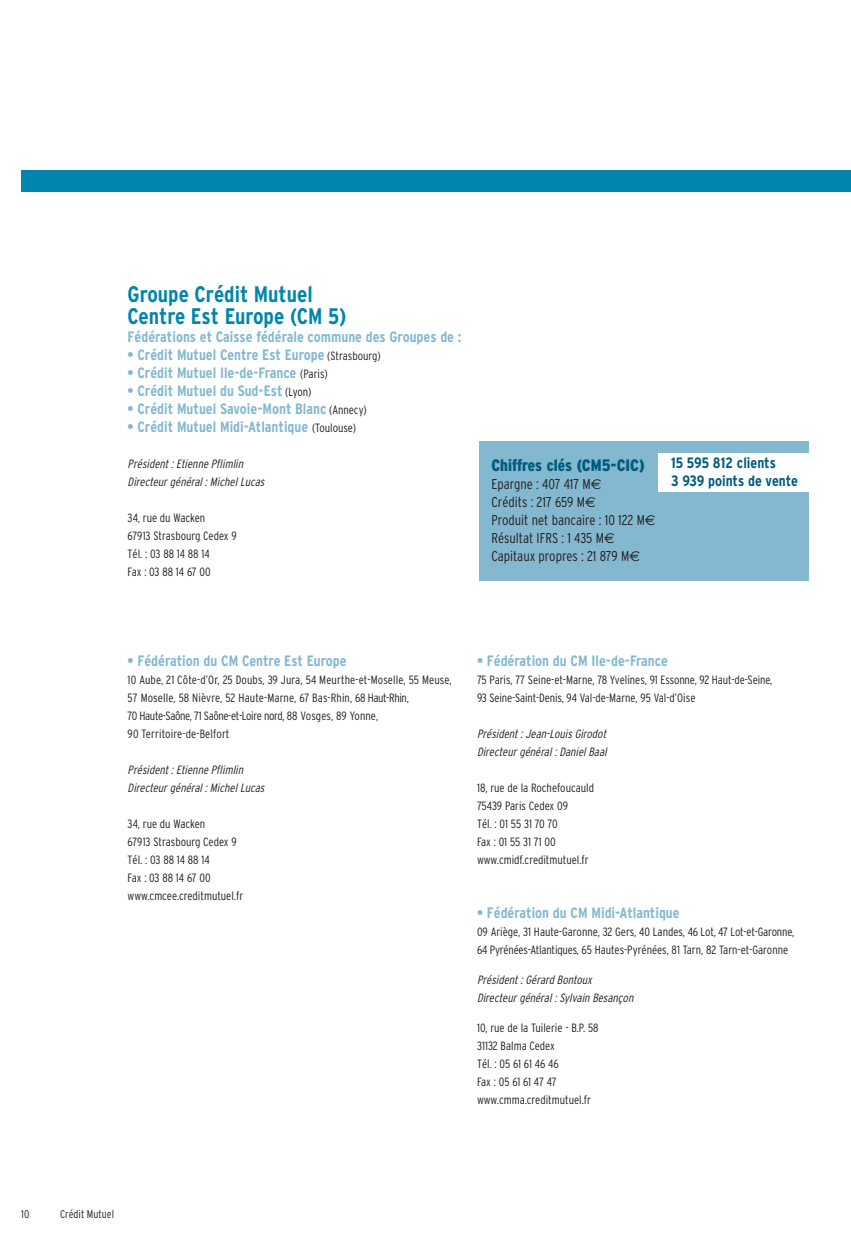
<style>
.page{position:relative;width:851px;height:1242px;background:#fff}
.page>*{position:absolute;margin:0;border:0;box-sizing:border-box;transform-origin:0 0}
.t1{font:700 condensed 22.5px/22.5px "Interstate";color:#0085ae}
.t2{font:900 condensed 16.5px "Interstate";color:#005b7f}
.t3{font:700 condensed 15px "Interstate";color:#83b8d0}
.t4{font:700 condensed 15px/18px "Interstate";color:#005b7f}
.t5{font:300 condensed 14.25px/18px "Interstate";color:#231f20}
.t6{font:300 condensed 12px/18px "Interstate";color:#231f20}
.t7{font:italic 300 condensed 12px/18px "Interstate";color:#231f20}
.t8{font:300 condensed 11.25px "Interstate";color:#231f20}
.s1{font-weight:300;font-size:12px;color:#231f20}
.s2{font-family:"Euro Sans";font-weight:400;font-stretch:normal}
</style>
<div class="page">
<div style="left:21px;top:170px;width:829px;height:21px;background:#0085ae"></div>
<div style="left:478px;top:441px;width:330px;height:140px;background:#83b8d0"></div>
<div style="left:658px;top:453px;width:158px;height:38px;background:#fff"></div>
<h1 class="t1" style="left:128px;top:284px;width:220px">Groupe Crédit Mutuel<br>Centre Est Europe (CM 5)</h1>
<p class="t3" style="left:128px;top:331px;width:335px">Fédérations et Caisse fédérale commune des Groupes de :</p>
<p class="t3" style="left:128px;top:349px;width:254px">• Crédit Mutuel Centre Est Europe <span class="s1">(Strasbourg)</span></p>
<p class="t3" style="left:128px;top:367px;width:201px">• Crédit Mutuel Ile-de-France <span class="s1">(Paris)</span></p>
<p class="t3" style="left:128px;top:385px;width:185px">• Crédit Mutuel du Sud-Est <span class="s1">(Lyon)</span></p>
<p class="t3" style="left:128px;top:403px;width:240px">• Crédit Mutuel Savoie-Mont Blanc <span class="s1">(Annecy)</span></p>
<p class="t3" style="left:128px;top:421px;width:230px">• Crédit Mutuel Midi-Atlantique <span class="s1">(Toulouse)</span></p>
<p class="t7" style="left:128px;top:456px;width:138px">Président : Etienne Pflimlin<br>Directeur général : Michel Lucas</p>
<p class="t6" style="left:128px;top:510px;width:111px">34, rue du Wacken<br>67913 Strasbourg Cedex 9<br>Tél. : 03 88 14 88 14<br>Fax : 03 88 14 67 00</p>
<h2 class="t2" style="left:491px;top:459px;width:155px">Chiffres clés (CM5-CIC)</h2>
<p class="t5" style="left:491px;top:476px;width:166px">Epargne : 407 417 M<span class="s2">€<br></span>Crédits : 217 659 M<span class="s2">€<br></span>Produit net bancaire : 10 122 M<span class="s2">€<br></span>Résultat IFRS : 1 435 M<span class="s2">€<br></span>Capitaux propres : 21 879 M<span class="s2">€</span></p>
<p class="t4" style="left:671px;top:455px;width:128px">15 595 812 clients<br>3 939 points de vente</p>
<p class="t3" style="left:128px;top:655px;width:220px">• Fédération du CM Centre Est Europe</p>
<p class="t6" style="left:128px;top:672px;width:325px">10 Aube, 21 Côte-d’Or, 25 Doubs, 39 Jura, 54 Meurthe-et-Moselle, 55 Meuse, 57 Moselle, 58 Nièvre, 52 Haute-Marne, 67 Bas-Rhin, 68 Haut-Rhin,<br>70 Haute-Saône, 71 Saône-et-Loire nord, 88 Vosges, 89 Yonne,<br>90 Territoire-de-Belfort</p>
<p class="t7" style="left:128px;top:762px;width:138px">Président : Etienne Pflimlin<br>Directeur général : Michel Lucas</p>
<p class="t6" style="left:128px;top:816px;width:117px">34, rue du Wacken<br>67913 Strasbourg Cedex 9<br>Tél. : 03 88 14 88 14<br>Fax : 03 88 14 67 00 www.cmcee.creditmutuel.fr</p>
<p class="t3" style="left:477px;top:655px;width:192px">• Fédération du CM Ile-de-France</p>
<p class="t6" style="left:477px;top:672px;width:297px">75 Paris, 77 Seine-et-Marne, 78 Yvelines, 91 Essonne, 92 Haut-de-Seine,<br>93 Seine-Saint-Denis, 94 Val-de-Marne, 95 Val-d’Oise</p>
<p class="t7" style="left:477px;top:726px;width:131px">Président : Jean-Louis Girodot<br>Directeur général : Daniel Baal</p>
<p class="t6" style="left:477px;top:780px;width:119px">18, rue de la Rochefoucauld<br>75439 Paris Cedex 09<br>Tél. : 01 55 31 70 70<br>Fax : 01 55 31 71 00 www.cmidf.creditmutuel.fr</p>
<p class="t3" style="left:477px;top:907px;width:204px">• Fédération du CM Midi-Atlantique</p>
<p class="t6" style="left:477px;top:924px;width:319px">09 Ariège, 31 Haute-Garonne, 32 Gers, 40 Landes, 46 Lot, 47 Lot-et-Garonne,<br>64 Pyrénées-Atlantiques, 65 Hautes-Pyrénées, 81 Tarn, 82 Tarn-et-Garonne</p>
<p class="t7" style="left:477px;top:972px;width:158px">Président : Gérard Bontoux<br>Directeur général : Sylvain Besançon</p>
<p class="t6" style="left:477px;top:1020px;width:123px">10, rue de la Tuilerie - B.P. 58<br>31132 Balma Cedex<br>Tél. : 05 61 61 46 46<br>Fax : 05 61 61 47 47 www.cmma.creditmutuel.fr</p>
<p class="t8" style="left:21px;top:1210px;width:10px">10</p>
<p class="t8" style="left:60px;top:1210px;width:55px">Crédit Mutuel</p>
</div>
